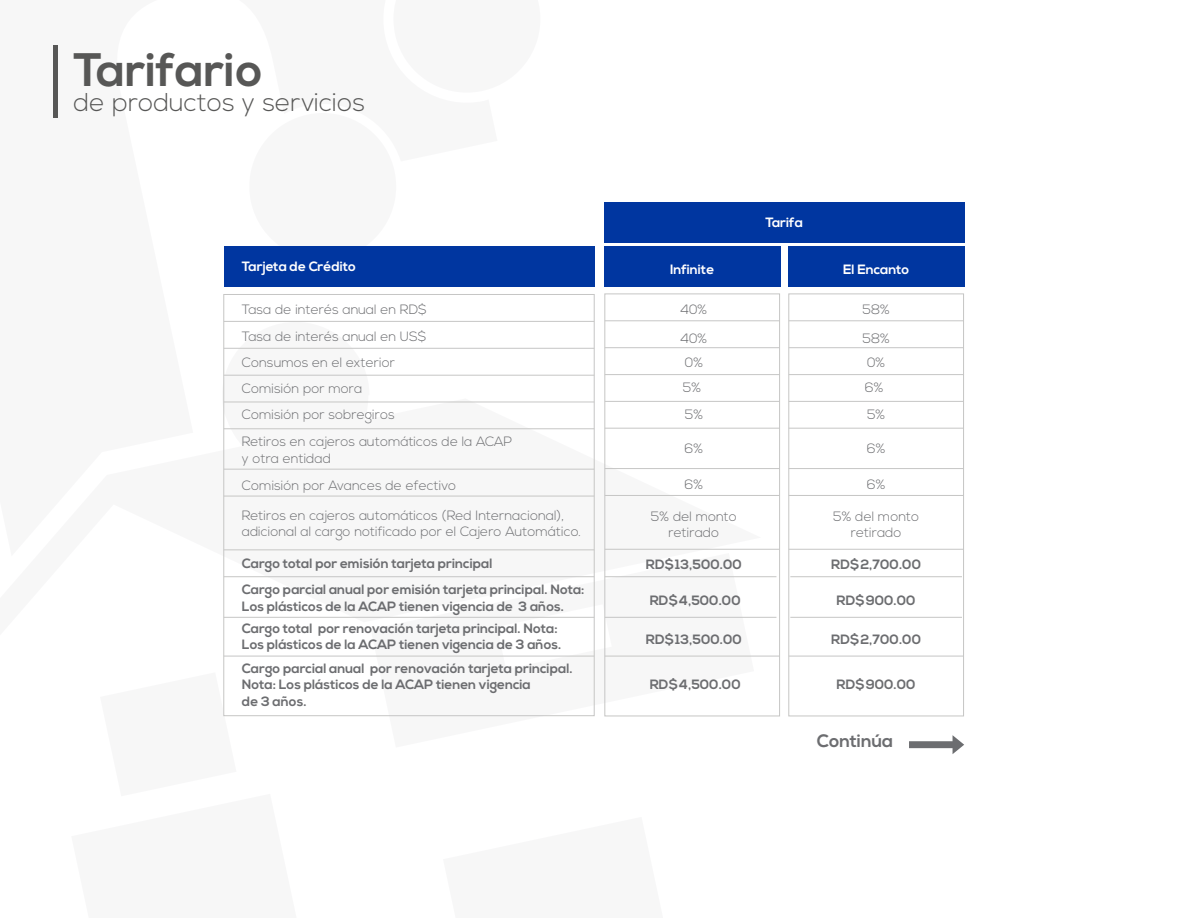
<style>
.page{position:relative;width:1188px;height:918px;background:#fff}
.page>*{position:absolute;margin:0;border:0;box-sizing:border-box;transform-origin:0 0}
.t1{font:700 46.95px "Nexa";color:#575756}
.t2{font:300 25.8px "Nexa";color:#575756}
.t3{font:700 18px "Nexa";color:#6c6d70}
.t4{font:700 13.5px/16.2px "Nexa";color:#6c6d70}
.t5{font:300 13.5px/16.2px "Nexa";color:#6c6d70}
.t6{font:700 13.5px "Nexa";color:#fff}
</style>
<div class="page">
<svg style="left:53px;top:45px;width:708px;height:672px"></svg>
<div style="left:53px;top:46px;width:5px;height:72px;background:#575756"></div>
<hr style="left:224px;top:656px;width:370px;height:1px;background:#c6c6c5">
<hr style="left:224px;top:576px;width:370px;height:1px;background:#c6c6c5">
<hr style="left:224px;top:617px;width:370px;height:1px;background:#c6c6c5">
<hr style="left:224px;top:549px;width:370px;height:1px;background:#c6c6c5">
<hr style="left:224px;top:496px;width:370px;height:1px;background:#c6c6c5">
<hr style="left:224px;top:469px;width:370px;height:1px;background:#c6c6c5">
<hr style="left:224px;top:428px;width:370px;height:1px;background:#c6c6c5">
<hr style="left:224px;top:402px;width:370px;height:1px;background:#c6c6c5">
<hr style="left:224px;top:375px;width:370px;height:1px;background:#c6c6c5">
<hr style="left:224px;top:348px;width:370px;height:1px;background:#c6c6c5">
<hr style="left:224px;top:321px;width:370px;height:1px;background:#c6c6c5">
<div style="left:604px;top:246px;width:176px;height:40px;background:#0036a0"></div>
<div style="left:604px;top:202px;width:360px;height:41px;background:#0036a0"></div>
<div style="left:604px;top:294px;width:176px;height:422px;border:1px solid #c6c6c5"></div>
<hr style="left:605px;top:549px;width:175px;height:1px;background:#c6c6c5">
<hr style="left:605px;top:495px;width:175px;height:1px;background:#c6c6c5">
<hr style="left:605px;top:468px;width:175px;height:1px;background:#c6c6c5">
<hr style="left:605px;top:428px;width:175px;height:1px;background:#c6c6c5">
<hr style="left:605px;top:401px;width:175px;height:1px;background:#c6c6c5">
<hr style="left:605px;top:374px;width:175px;height:1px;background:#c6c6c5">
<hr style="left:605px;top:347px;width:175px;height:1px;background:#c6c6c5">
<hr style="left:605px;top:320px;width:175px;height:1px;background:#c6c6c5">
<hr style="left:605px;top:576px;width:171px;height:1px;background:#c6c6c5">
<hr style="left:605px;top:617px;width:171px;height:1px;background:#c6c6c5">
<hr style="left:605px;top:656px;width:175px;height:1px;background:#c6c6c5">
<div style="left:224px;top:246px;width:370px;height:40px;background:#0036a0"></div>
<div style="left:788px;top:294px;width:176px;height:422px;border:1px solid #c6c6c5"></div>
<hr style="left:789px;top:549px;width:175px;height:1px;background:#c6c6c5">
<hr style="left:789px;top:495px;width:175px;height:1px;background:#c6c6c5">
<hr style="left:789px;top:468px;width:175px;height:1px;background:#c6c6c5">
<hr style="left:789px;top:428px;width:175px;height:1px;background:#c6c6c5">
<hr style="left:789px;top:401px;width:175px;height:1px;background:#c6c6c5">
<hr style="left:789px;top:374px;width:175px;height:1px;background:#c6c6c5">
<hr style="left:789px;top:347px;width:175px;height:1px;background:#c6c6c5">
<hr style="left:789px;top:320px;width:175px;height:1px;background:#c6c6c5">
<hr style="left:790px;top:576px;width:172px;height:1px;background:#c6c6c5">
<hr style="left:790px;top:617px;width:172px;height:1px;background:#c6c6c5">
<hr style="left:789px;top:656px;width:175px;height:1px;background:#c6c6c5">
<div style="left:788px;top:246px;width:176px;height:40px;background:#0036a0"></div>
<svg style="left:909px;top:735px;width:55px;height:19px"></svg>
<h1 class="t1" style="left:74px;top:42px;width:191px">Tarifario</h1>
<h2 class="t2" style="left:74px;top:88px;width:293px">de productos y servicios</h2>
<p class="t6" style="left:242px;top:259px;width:116px">Tarjeta de Crédito</p>
<p class="t5" style="left:242px;top:297px;width:186px;line-height:26.7px;text-align:justify">Tasa de interés anual en RD$ Tasa de interés anual en US$ Consumos en el exterior</p>
<p class="t5" style="left:242px;top:375px;width:272px;line-height:26.8px">Comisión por mora<br>Comisión por sobregiros<br>Retiros en cajeros automáticos de la ACAP</p>
<p class="t5" style="left:242px;top:445px;width:216px;line-height:27px">y otra entidad<br>Comisión por Avances de efectivo</p>
<p class="t5" style="left:242px;top:508px;width:341px">Retiros en cajeros automáticos (Red Internacional), adicional al cargo notificado por el Cajero Automático.</p>
<p class="t4" style="left:242px;top:556px;width:252px">Cargo total por emisión tarjeta principal</p>
<p class="t4" style="left:242px;top:582px;width:344px">Cargo parcial anual por emisión tarjeta principal. Nota:<br>Los plásticos de la ACAP tienen vigencia de 3 años.</p>
<p class="t4" style="left:242px;top:620px;width:321px">Cargo total por renovación tarjeta principal. Nota:<br>Los plásticos de la ACAP tienen vigencia de 3 años.</p>
<p class="t4" style="left:242px;top:661px;width:332px">Cargo parcial anual por renovación tarjeta principal.<br>Nota: Los plásticos de la ACAP tienen vigencia<br>de 3 años.</p>
<p class="t6" style="left:765px;top:214px;width:39px">Tarifa</p>
<p class="t6" style="left:670px;top:261px;width:46px">Infinite</p>
<p class="t6" style="left:843px;top:261px;width:68px">El Encanto</p>
<p class="t5" style="left:680px;top:296px;width:28px;line-height:28.2px">40%<br>40%</p>
<p class="t5" style="left:683px;top:350px;width:22px;line-height:25.5px">0%<br>5%</p>
<p class="t5" style="left:685px;top:407px;width:20px">5%</p>
<p class="t5" style="left:685px;top:441px;width:20px">6%</p>
<p class="t5" style="left:685px;top:477px;width:20px">6%</p>
<p class="t5" style="left:651px;top:509px;width:87px;text-align:center">5% del monto retirado</p>
<p class="t4" style="left:646px;top:557px;width:97px">RD$13,500.00</p>
<p class="t4" style="left:650px;top:593px;width:92px">RD$4,500.00</p>
<p class="t5" style="left:862px;top:296px;width:29px;line-height:28.2px">58%<br>58%</p>
<p class="t5" style="left:865px;top:350px;width:22px;line-height:25.5px">0%<br>6%</p>
<p class="t5" style="left:867px;top:407px;width:20px">5%</p>
<p class="t5" style="left:867px;top:441px;width:20px">6%</p>
<p class="t5" style="left:867px;top:477px;width:20px">6%</p>
<p class="t5" style="left:833px;top:509px;width:87px;text-align:center">5% del monto retirado</p>
<p class="t4" style="left:831px;top:557px;width:91px">RD$2,700.00</p>
<p class="t4" style="left:837px;top:593px;width:81px">RD$900.00</p>
<p class="t4" style="left:646px;top:631px;width:97px">RD$13,500.00</p>
<p class="t4" style="left:831px;top:631px;width:91px">RD$2,700.00</p>
<p class="t4" style="left:650px;top:677px;width:92px">RD$4,500.00</p>
<p class="t4" style="left:837px;top:677px;width:81px">RD$900.00</p>
<h3 class="t3" style="left:817px;top:731px;width:78px">Continúa</h3>
</div>
